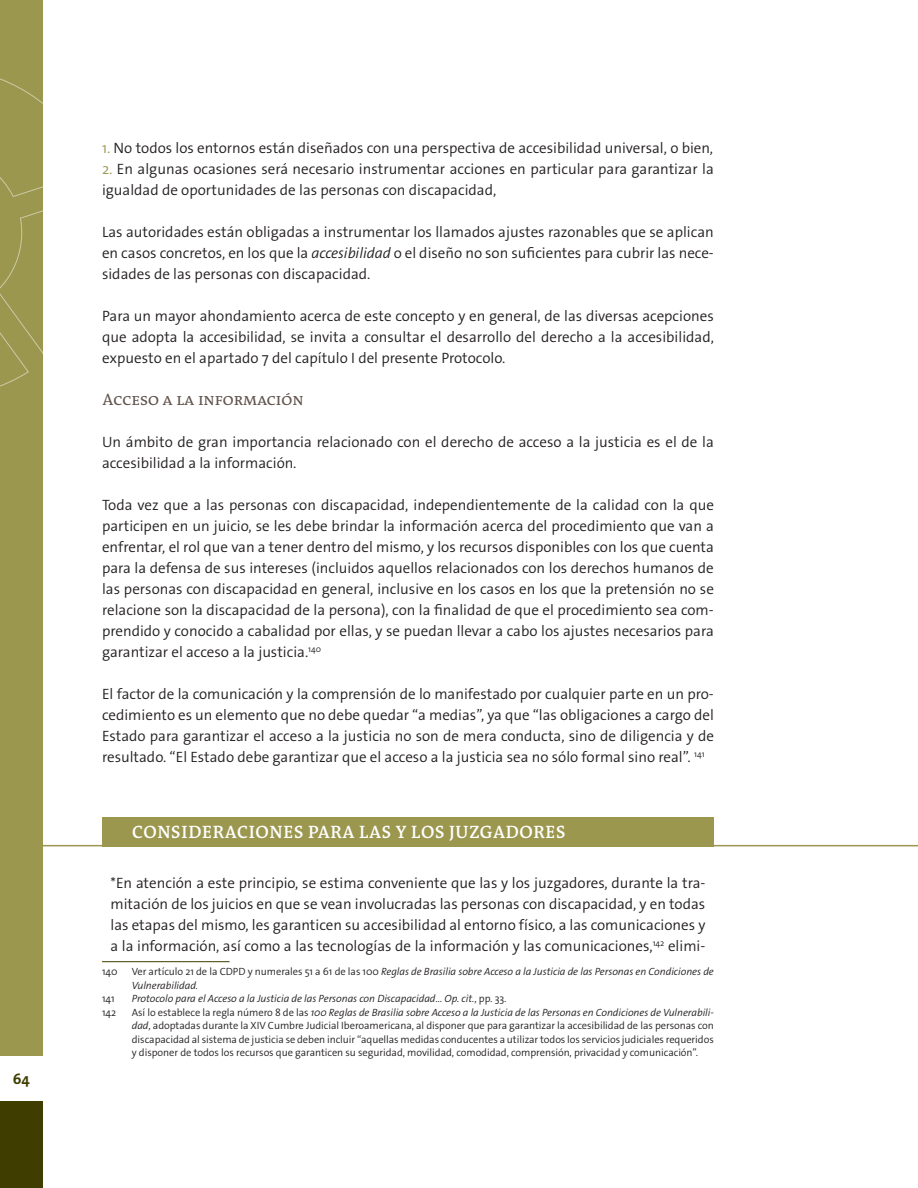
<style>
.page{position:relative;width:918px;height:1188px;background:#fff}
.page>*{position:absolute;margin:0;border:0;box-sizing:border-box;transform-origin:0 0}
.Capitulos{font:600 18px "The Antiqua B W6 c";color:#fff}
.cuadros{font:16.5px "The Antiqua B W5 c Plain";color:#62544e}
.cuadros-2{font:300 15px/21px "The Sans Os F";color:#231f20;text-align:justify}
.t1{font:700 15px "The Sans Os F";color:#403d00}
.Pie_de_pagina{font:300 10.5px/13.5px "The Sans Os F";letter-spacing:-.005em;color:#231f20;text-align:justify}
.Pie_de_pagina-2{font:italic 300 10.5px/13.5px "The Sans Os F";letter-spacing:-.005em;color:#231f20}
.s1{color:#9b974f}
.s2{font-style:italic}
.s3{font-style:normal}
</style>
<div class="page">
<div style="left:0;top:1101px;width:43px;height:87px;background:#403d00"></div>
<div style="left:0;top:0;width:43px;height:1056px;background:#9b974f"></div>
<svg style="left:0;top:78px;width:43px;height:309px"></svg>
<hr style="left:102px;top:961px;width:128px;height:1px;background:#403d00">
<div style="left:102px;top:817px;width:612px;height:29px;background:#9b974f"></div>
<hr style="left:43px;top:845px;width:875px;height:1px;background:#9b974f">
<p class="t1" style="left:13px;top:1070px;width:19px">64</p>
<p class="cuadros-2" style="left:102px;top:137px;width:613px"><span class="s1">1.</span> No todos los entornos están diseñados con una perspectiva de accesibilidad universal, o bien,</p>
<p class="cuadros-2" style="left:102px;top:158px;width:613px"><span class="s1">2.</span> En algunas ocasiones será necesario instrumentar acciones en particular para garantizar la igualdad de oportunidades de las personas con discapacidad,</p>
<p class="cuadros-2" style="left:102px;top:221px;width:613px">Las autoridades están obligadas a instrumentar los llamados ajustes razonables que se aplican en casos concretos, en los que la <span class="s2">accesibilidad</span> o el diseño no son suficientes para cubrir las nece&shy;sidades de las personas con discapacidad.</p>
<p class="cuadros-2" style="left:102px;top:305px;width:613px">Para un mayor ahondamiento acerca de este concepto y en general, de las diversas acepciones que adopta la accesibilidad, se invita a consultar el desarrollo del derecho a la accesibilidad, expuesto en el apartado 7 del capítulo I del presente Protocolo.</p>
<p class="cuadros" style="left:102px;top:389px;width:203px">Acceso a la información</p>
<p class="cuadros-2" style="left:102px;top:431px;width:613px">Un ámbito de gran importancia relacionado con el derecho de acceso a la justicia es el de la accesibilidad a la información.</p>
<p class="cuadros-2" style="left:102px;top:494px;width:613px">Toda vez que a las personas con discapacidad, independientemente de la calidad con la que participen en un juicio, se les debe brindar la información acerca del procedimiento que van a enfrentar, el rol que van a tener dentro del mismo, y los recursos disponibles con los que cuenta para la defensa de sus intereses (incluidos aquellos relacionados con los derechos humanos de las personas con discapacidad en general, inclusive en los casos en los que la pretensión no se relacione son la discapacidad de la persona), con la finalidad de que el procedimiento sea com&shy;prendido y conocido a cabalidad por ellas, y se puedan llevar a cabo los ajustes necesarios para garantizar el acceso a la justicia.<sup>140</sup></p>
<p class="cuadros-2" style="left:102px;top:683px;width:613px">El factor de la comunicación y la comprensión de lo manifestado por cualquier parte en un pro&shy;cedimiento es un elemento que no debe quedar “a medias”, ya que “las obligaciones a cargo del Estado para garantizar el acceso a la justicia no son de mera conducta, sino de diligencia y de resultado. “El Estado debe garantizar que el acceso a la justicia sea no sólo formal sino real”. <sup>141</sup></p>
<p class="Capitulos" style="left:132px;top:821px;width:436px">CONSIDERACIONES PARA LAS Y LOS JUZGADORES</p>
<p class="cuadros-2" style="left:111px;top:872px;width:596px">*En atención a este principio, se estima conveniente que las y los juzgadores, durante la tra&shy;mitación de los juicios en que se vean involucradas las personas con discapacidad, y en todas las etapas del mismo, les garanticen su accesibilidad al entorno físico, a las comunicaciones y a la información, así como a las tecnologías de la información y las comunicaciones,<sup>142</sup> elimi-</p>
<p class="Pie_de_pagina" style="left:102px;top:965px;width:17px">140</p>
<p class="Pie_de_pagina-2" style="left:132px;top:965px;width:584px"><span class="s3">Ver artículo 21 de la CDPD y numerales 51 a 61 de las 100</span> Reglas de Brasilia sobre Acceso a la Justicia de las Personas en Condiciones de<br>Vulnerabilidad.</p>
<p class="Pie_de_pagina" style="left:102px;top:992px;width:14px">141</p>
<p class="Pie_de_pagina-2" style="left:132px;top:992px;width:376px">Protocolo para el Acceso a la Justicia de las Personas con Discapacidad<span class="s3">…</span> Op. cit.<span class="s3">, pp. 33.</span></p>
<p class="Pie_de_pagina" style="left:102px;top:1005px;width:16px">142</p>
<p class="Pie_de_pagina" style="left:132px;top:1005px;width:584px">Así lo establece la regla número 8 de las <span class="s2">100 Reglas de Brasilia sobre Acceso a la Justicia de las Personas en Condiciones de Vulnerabili&shy;dad</span>, adoptadas durante la XIV Cumbre Judicial Iberoamericana, al disponer que para garantizar la accesibilidad de las personas con discapacidad al sistema de justicia se deben incluir “aquellas medidas conducentes a utilizar todos los servicios judiciales requeridos y disponer de todos los recursos que garanticen su seguridad, movilidad, comodidad, comprensión, privacidad y comunicación”.</p>
</div>
